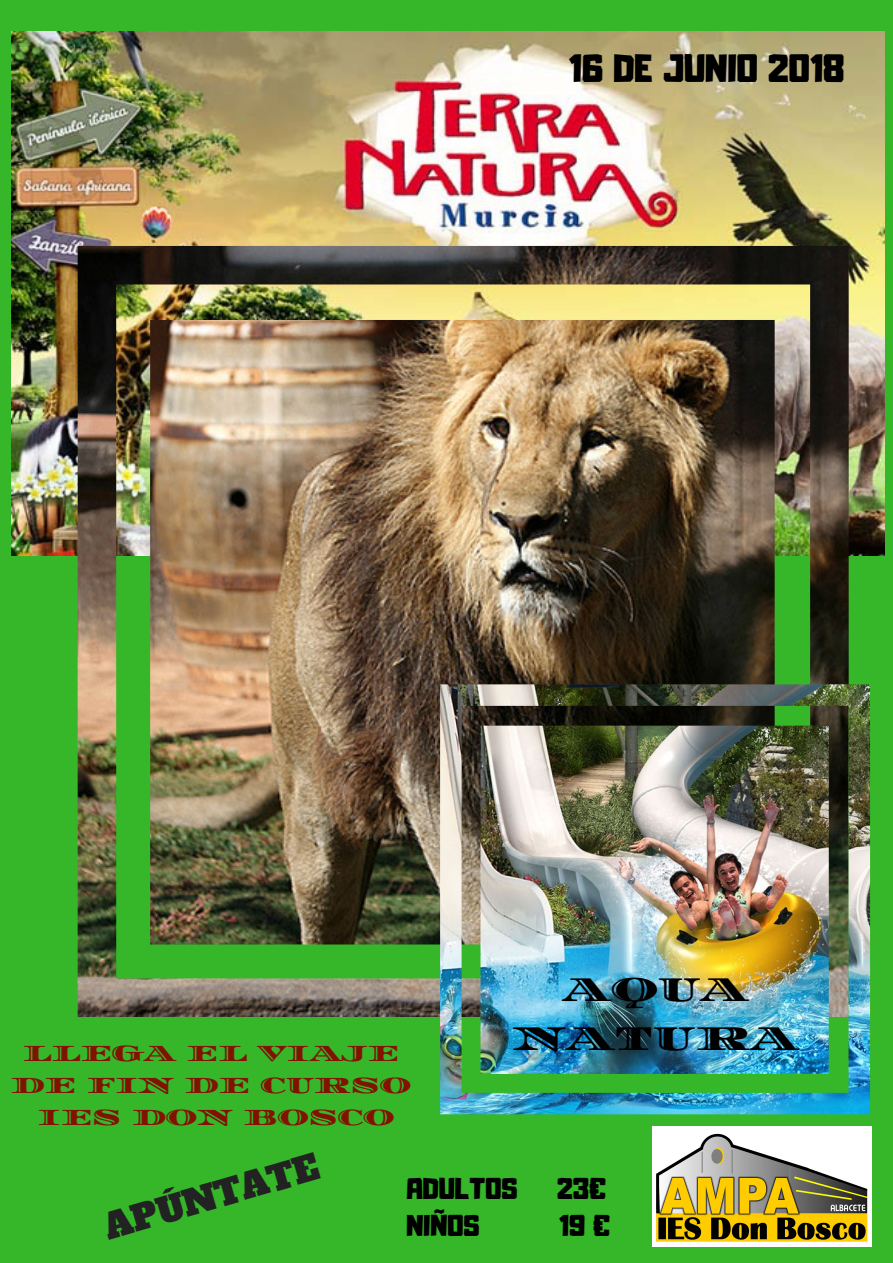
<style>
.page{position:relative;width:893px;height:1263px;background:#35b729}
.page>*{position:absolute;margin:0;border:0;box-sizing:border-box;transform-origin:0 0}
.t1{font:34.72px "Adumu";color:#000}
.t2{font:34.72px/48.4px "Diplomata SC";color:#000;text-align:center}
.t3{font:34.72px "Alfa Slab One";color:#222}
.t4{font:26.47px "Adumu";color:#000}
.t5{font:23.17px/32.1px "Diplomata SC";color:#821200;text-align:center}
</style>
<div class="page">
<img style="left:653px;top:1127px;width:219px;height:119px">
<img style="left:11px;top:32px;width:874px;height:523px">
<img style="left:78px;top:246px;width:771px;height:771px">
<img style="left:440px;top:684px;width:430px;height:430px">
<h1 class="t1" style="left:569px;top:39px;width:277px">16 DE JUNIO 2018</h1>
<p class="t5" style="left:10px;top:1037px;width:402px">LLEGA EL VIAJE<br>DE FIN DE CURSO<br>IES DON BOSCO</p>
<h1 class="t2" style="left:512px;top:966px;width:288px">AQUA<br>NATURA</h1>
<h1 class="t3" style="left:99px;top:1205px;width:224px;rotate:-16deg">APÚNTATE</h1>
<p class="t4" style="left:406px;top:1166px;width:113px">ADULTOS</p>
<p class="t4" style="left:557px;top:1166px;width:50px">23€</p>
<p class="t4" style="left:406px;top:1203px;width:75px">NIÑOS</p>
<p class="t4" style="left:559px;top:1203px;width:53px">19 €</p>
</div>
